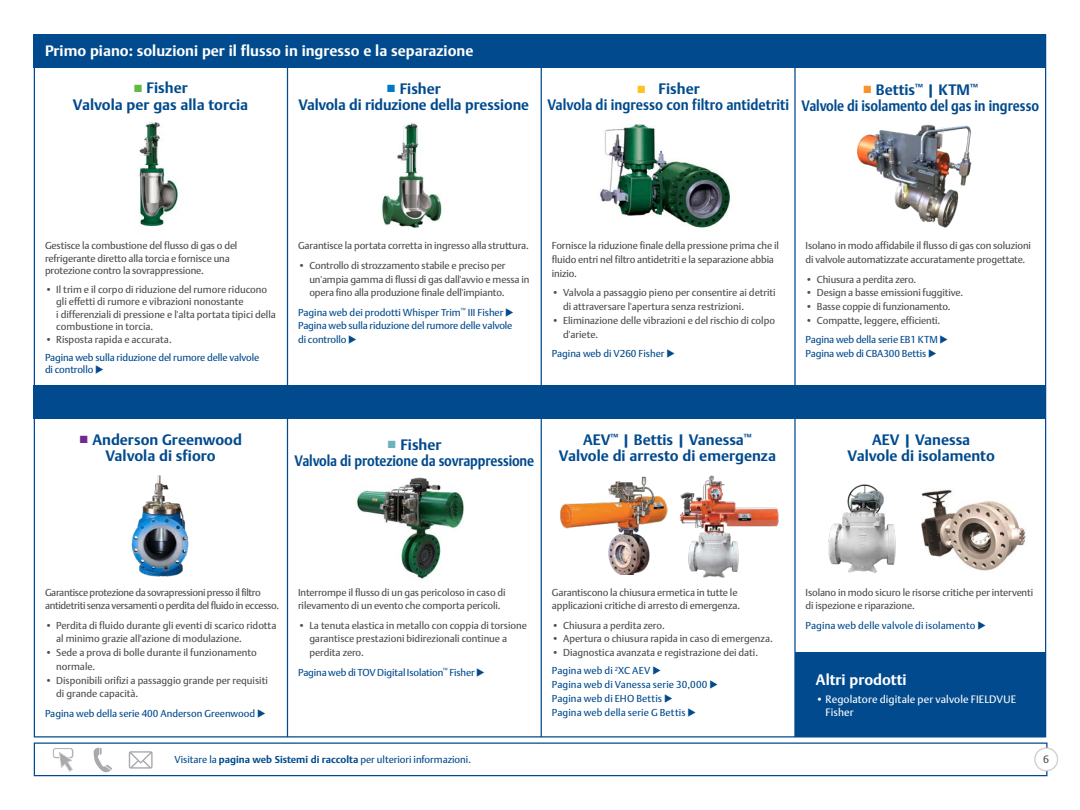
<style>
.page{position:relative;width:1080px;height:810px;background:#fff}
.page>*{position:absolute;margin:0;border:0;box-sizing:border-box;transform-origin:0 0}
.t1{font:700 15px "DTL Argo T";color:#004a8d}
.t2{font:700 15px "DTL Argo T";color:#004a8d;scale:.87 1}
.t3{font:700 15px "DTL Argo T";color:#fff}
.t4{font:700 15px "DTL Argo T";color:#004a8d;scale:.9 1}
.t5{font:10.62px/13.8px "DTL Argo T";letter-spacing:.01em;color:#fff}
.t6{font:10.62px "DTL Argo T";color:#4b4c4d}
.t7{font:10px/13.8px "DTL Argo T";letter-spacing:-.01em;color:#4b4c4d}
.Differentiator_Box_t{font:10px/13.8px "DTL Argo T";letter-spacing:-.01em;color:#004a8d}
.Differentiator_Box_t-2{font:10px "DTL Argo T";letter-spacing:.01em;color:#004a8d}
.Differentiator_Box_l{font:10px "DTL Argo T";color:#004a8d}
.t8{font:10px/13.8px "DTL Argo T";letter-spacing:-.03em;color:#4b4c4d}
.BULLETS{font:10px "DTL Argo T";letter-spacing:-.015em;color:#004a8d}
.s1{color:#60bb46}
.s2{color:#0079c2}
.s3{color:#fec224}
.s4{color:#f79328}
.s5{color:#6e2a8e}
.s6{color:#6cb1bf}
.s7{font-weight:700}
</style>
<div class="page">
<svg style="left:94px;top:748px;width:18px;height:24px"></svg>
<svg style="left:129px;top:751px;width:24px;height:18px"></svg>
<svg style="left:53px;top:748px;width:21px;height:24px"></svg>
<div style="left:34px;top:742px;width:1014px;height:34px;border:1px solid #004a8d"></div>
<div style="left:1035px;top:748px;width:23px;height:23px;background:#fff;border-radius:50%"></div>
<div style="left:1034px;top:747px;width:24px;height:24px;border:1px solid #d1d2d4;border-radius:50%"></div>
<div style="left:34px;top:34px;width:1012px;height:34px;background:#004a8d"></div>
<div style="left:34px;top:385px;width:1012px;height:34px;background:#004a8d"></div>
<hr style="left:287px;top:414px;width:1px;height:323px;background:#004a8d">
<hr style="left:541px;top:414px;width:1px;height:323px;background:#004a8d">
<hr style="left:794px;top:414px;width:2px;height:323px;background:#004a8d">
<img style="left:382px;top:123px;width:60px;height:105px">
<img style="left:139px;top:121px;width:39px;height:106px">
<hr style="left:287px;top:67px;width:1px;height:324px;background:#004a8d">
<hr style="left:541px;top:67px;width:1px;height:324px;background:#004a8d">
<hr style="left:794px;top:67px;width:2px;height:324px;background:#004a8d">
<div style="left:795px;top:652px;width:251px;height:85px;background:#004a8d"></div>
<img style="left:600px;top:124px;width:130px;height:107px">
<img style="left:357px;top:477px;width:107px;height:102px">
<img style="left:857px;top:124px;width:115px;height:104px">
<img style="left:131px;top:475px;width:58px;height:102px">
<img style="left:680px;top:475px;width:99px;height:103px">
<img style="left:560px;top:476px;width:108px;height:98px">
<img style="left:828px;top:484px;width:68px;height:89px">
<img style="left:921px;top:490px;width:105px;height:81px">
<p class="t3" style="left:45px;top:42px;width:430px">Primo piano: soluzioni per il flusso in ingresso e la separazione</p>
<p class="t1" style="left:133px;top:79px;width:56px"><span class="s1">■</span> Fisher</p>
<p class="t1" style="left:73px;top:95px;width:177px">Valvola per gas alla torcia</p>
<p class="t1" style="left:387px;top:80px;width:56px"><span class="s2">■</span> Fisher</p>
<p class="t1" style="left:298px;top:96px;width:232px">Valvola di riduzione della pressione</p>
<p class="t1" style="left:637px;top:80px;width:64px"><span class="s3">■</span> Fisher</p>
<p class="t4" style="left:547px;top:96px;width:270px">Valvola di ingresso con filtro antidetriti</p>
<p class="t1" style="left:863px;top:80px;width:117px"><span class="s4">■</span> Bettis<sup>™</sup> | KTM<sup>™</sup></p>
<p class="t2" style="left:802px;top:97px;width:274px">Valvole di isolamento del gas in ingresso</p>
<p class="t7" style="left:45px;top:240px;width:194px;line-height:12.5px">Gestisce la combustione del flusso di gas o del refrigerante diretto alla torcia e fornisce una protezione contro la sovrappressione.</p>
<p class="t7" style="left:56px;top:283px;width:221px;line-height:12.5px;text-indent:-11px">• Il trim e il corpo di riduzione del rumore riducono gli effetti di rumore e vibrazioni nonostante<br>i differenziali di pressione e l'alta portata tipici della combustione in torcia.</p>
<p class="t7" style="left:45px;top:332px;width:128px">• Risposta rapida e accurata.</p>
<p class="Differentiator_Box_t" style="left:45px;top:351px;width:216px;line-height:12.5px">Pagina web sulla riduzione del rumore delle valvole di controllo ◆</p>
<p class="t7" style="left:298px;top:239px;width:232px">Garantisce la portata corretta in ingresso alla struttura.</p>
<p class="t7" style="left:309px;top:258px;width:221px;text-indent:-11px">• Controllo di strozzamento stabile e preciso per un'ampia gamma di flussi di gas dall'avvio e messa in opera fino alla produzione finale dell'impianto.</p>
<p class="Differentiator_Box_l" style="left:298px;top:306px;width:217px">Pagina web dei prodotti Whisper Trim<sup>™</sup> III Fisher ◆</p>
<p class="Differentiator_Box_t" style="left:298px;top:319px;width:216px">Pagina web sulla riduzione del rumore delle valvole di controllo ◆</p>
<p class="t7" style="left:552px;top:239px;width:229px">Fornisce la riduzione finale della pressione prima che il fluido entri nel filtro antidetriti e la separazione abbia inizio.</p>
<p class="t7" style="left:563px;top:286px;width:214px;text-indent:-11px">• Valvola a passaggio pieno per consentire ai detriti di attraversare l'apertura senza restrizioni.</p>
<p class="t7" style="left:563px;top:313px;width:213px;text-indent:-11px">• Eliminazione delle vibrazioni e del rischio di colpo d'ariete.</p>
<p class="Differentiator_Box_l" style="left:552px;top:347px;width:125px">Pagina web di V260 Fisher ◆</p>
<p class="t1" style="left:79px;top:431px;width:164px"><span class="s5">■</span> Anderson Greenwood</p>
<p class="t1" style="left:105px;top:447px;width:112px">Valvola di sfioro</p>
<p class="t1" style="left:387px;top:436px;width:56px"><span class="s6">■</span> Fisher</p>
<p class="t2" style="left:295px;top:452px;width:277px">Valvola di protezione da sovrappressione</p>
<p class="t1" style="left:583px;top:431px;width:170px">AEV<sup>™</sup> | Bettis | Vanessa<sup>™</sup></p>
<p class="t1" style="left:559px;top:447px;width:219px">Valvole di arresto di emergenza</p>
<p class="t7" style="left:806px;top:239px;width:227px">Isolano in modo affidabile il flusso di gas con soluzioni di valvole automatizzate accuratamente progettate.</p>
<p class="t7" style="left:806px;top:272px;width:112px">• Chiusura a perdita zero.</p>
<p class="t7" style="left:806px;top:286px;width:159px">• Design a basse emissioni fuggitive.</p>
<p class="t7" style="left:806px;top:300px;width:147px">• Basse coppie di funzionamento.</p>
<p class="t7" style="left:806px;top:313px;width:136px">• Compatte, leggere, efficienti.</p>
<p class="Differentiator_Box_t" style="left:806px;top:333px;width:144px">Pagina web della serie EB1 KTM ◆</p>
<p class="Differentiator_Box_t" style="left:806px;top:346px;width:133px">Pagina web di CBA300 Bettis ◆</p>
<p class="t1" style="left:872px;top:431px;width:100px">AEV | Vanessa</p>
<p class="t1" style="left:848px;top:447px;width:149px">Valvole di isolamento</p>
<p class="t8" style="left:45px;top:585px;width:236px">Garantisce protezione da sovrapressioni presso il filtro antidetriti senza versamenti o perdita del fluido in eccesso.</p>
<p class="t7" style="left:56px;top:618px;width:222px;text-indent:-11px">• Perdita di fluido durante gli eventi di scarico ridotta al minimo grazie all'azione di modulazione.</p>
<p class="t7" style="left:56px;top:646px;width:202px;text-indent:-11px">• Sede a prova di bolle durante il funzionamento normale.</p>
<p class="t7" style="left:56px;top:673px;width:213px;text-indent:-11px">• Disponibili orifizi a passaggio grande per requisiti di grande capacità.</p>
<p class="Differentiator_Box_l" style="left:45px;top:707px;width:223px">Pagina web della serie 400 Anderson Greenwood ◆</p>
<p class="t7" style="left:298px;top:585px;width:209px">Interrompe il flusso di un gas pericoloso in caso di rilevamento di un evento che comporta pericoli.</p>
<p class="t7" style="left:309px;top:618px;width:219px;text-indent:-11px">• La tenuta elastica in metallo con coppia di torsione garantisce prestazioni bidirezionali continue a perdita zero.</p>
<p class="BULLETS" style="left:298px;top:666px;width:188px">Pagina web di TOV Digital Isolation<sup>™</sup> Fisher ◆</p>
<p class="t7" style="left:552px;top:585px;width:190px">Garantiscono la chiusura ermetica in tutte le applicazioni critiche di arresto di emergenza.</p>
<p class="t7" style="left:552px;top:618px;width:115px">• Chiusura a perdita zero.</p>
<p class="t7" style="left:552px;top:632px;width:223px">• Apertura o chiusura rapida in caso di emergenza.</p>
<p class="t7" style="left:552px;top:646px;width:208px">• Diagnostica avanzata e registrazione dei dati.</p>
<p class="Differentiator_Box_t-2" style="left:552px;top:665px;width:111px">Pagina web di <sup>2</sup>XC AEV ◆</p>
<p class="Differentiator_Box_t-2" style="left:552px;top:679px;width:168px">Pagina web di Vanessa serie 30,000 ◆</p>
<p class="Differentiator_Box_t-2" style="left:552px;top:692px;width:123px">Pagina web di EHO Bettis ◆</p>
<p class="Differentiator_Box_t-2" style="left:552px;top:706px;width:146px">Pagina web della serie G Bettis ◆</p>
<p class="t7" style="left:806px;top:585px;width:229px">Isolano in modo sicuro le risorse critiche per interventi di ispezione e riparazione.</p>
<p class="Differentiator_Box_t-2" style="left:806px;top:619px;width:182px">Pagina web delle valvole di isolamento ◆</p>
<p class="t3" style="left:816px;top:671px;width:92px">Altri prodotti</p>
<p class="t5" style="left:826px;top:692px;width:192px;text-indent:-10px">• Regolatore digitale per valvole FIELDVUE<br>Fisher</p>
<p class="Differentiator_Box_t" style="left:174px;top:753px;width:298px">Visitare la <span class="s7">pagina web Sistemi di raccolta</span> per ulteriori informazioni.</p>
<p class="t6" style="left:1043px;top:753px;width:7px">6</p>
</div>
